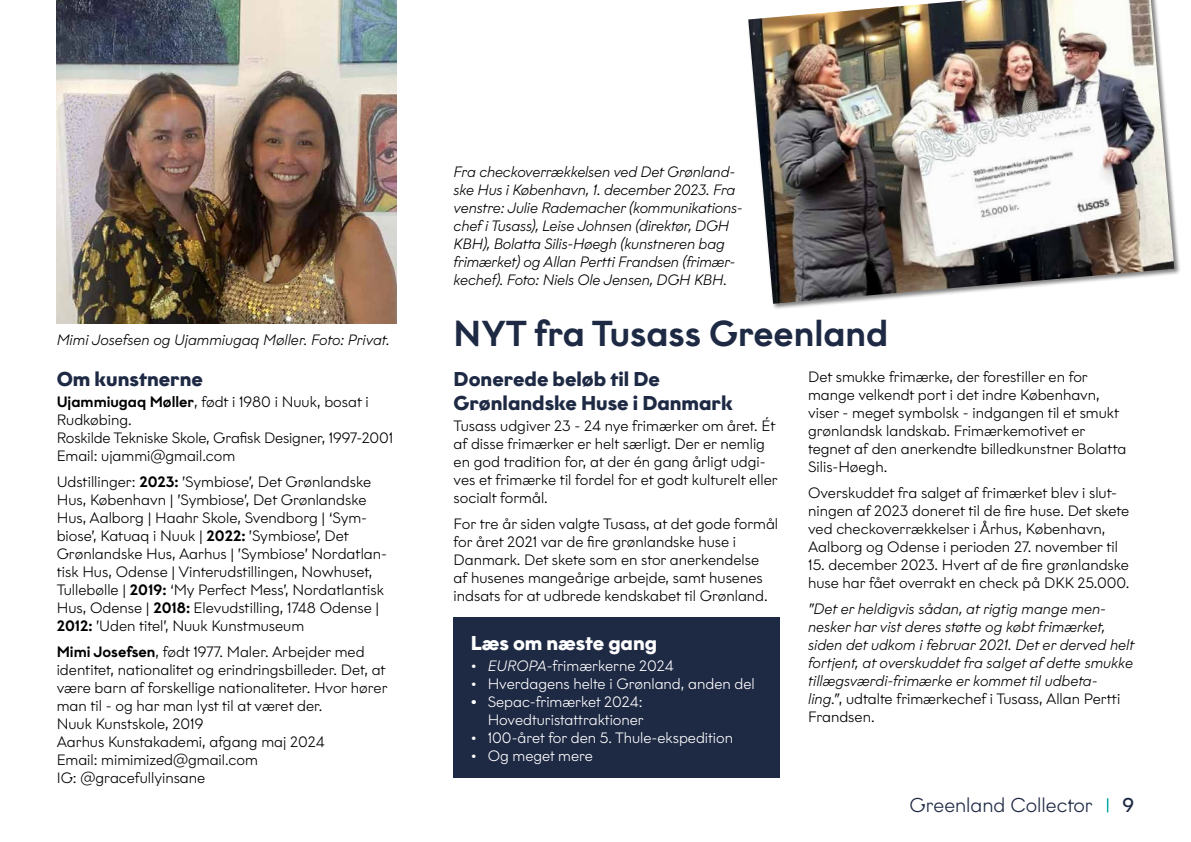
<style>
.page{position:relative;width:1191px;height:842px;background:#fff}
.page>*{position:absolute;margin:0;border:0;box-sizing:border-box;transform-origin:0 0}
.t1{font:500 36px "Graphit";color:#1e2944}
.t2{font:700 20px/24px "Graphit";color:#1e2944}
.t3{font:300 20px "Graphit";color:#1e2944}
.t4{font:700 20px "Graphit";color:#fff}
.t5{font:20px "Graphit";color:#1e2944}
.t6{font:300 15px/18px "Graphit";color:#000}
.t7{font:italic 300 15px/18px "Graphit";letter-spacing:-.01em;color:#000}
.t8{font:300 15px/18px "Graphit";color:#fff;text-align:right}
.s1{font-weight:500}
.s2{font-style:italic}
.s3{font-style:normal}
</style>
<div class="page">
<svg style="left:1106px;top:798px;width:2px;height:14px"></svg>
<img style="left:57px;top:0;width:340px;height:324px">
<div style="left:453px;top:617px;width:326px;height:161px;background:#1e2944"></div>
<div style="left:747px;top:0;width:434px;height:311px;background:#000;opacity:.5"></div>
<img style="left:748px;top:0;width:426px;height:304px">
<p class="t7" style="left:57px;top:330px;width:334px">Mimi Josefsen og Ujammiugaq Møller. Foto: Privat.</p>
<h2 class="t2" style="left:57px;top:366px;width:148px">Om kunstnerne</h2>
<p class="t6" style="left:57px;top:392px;width:338px"><span class="s1">Ujammiugaq Møller</span>, født i 1980 i Nuuk, bosat i Rudkøbing.<br>Roskilde Tekniske Skole, Grafisk Designer, 1997-2001<br>Email: ujammi@gmail.com</p>
<p class="t6" style="left:57px;top:472px;width:332px">Udstillinger: <span class="s1">2023:</span> ’Symbiose’, Det Grønlandske Hus, København | ’Symbiose’, Det Grønlandske Hus, Aalborg | Haahr Skole, Svendborg | ‘Sym&shy;biose’, Katuaq i Nuuk | <span class="s1">2022:</span> ’Symbiose’, Det Grønlandske Hus, Aarhus | ’Symbiose’ Nordatlan&shy;tisk Hus, Odense | Vinterudstillingen, Nowhuset, Tullebølle | <span class="s1">2019:</span> ‘My Perfect Mess’, Nordatlantisk Hus, Odense | <span class="s1">2018:</span> Elevudstilling, 1748 Odense | <span class="s1">2012:</span> ’Uden titel’, Nuuk Kunstmuseum</p>
<p class="t6" style="left:57px;top:642px;width:332px"><span class="s1">Mimi Josefsen</span>, født 1977. Maler. Arbejder med identitet, nationalitet og erindringsbilleder. Det, at være barn af forskellige nationaliteter. Hvor hører man til - og har man lyst til at været der.<br>Nuuk Kunstskole, 2019<br>Aarhus Kunstakademi, afgang maj 2024<br>Email: mimimized@gmail.com<br>IG: @gracefullyinsane</p>
<p class="t7" style="left:453px;top:162px;width:290px">Fra checkoverrækkelsen ved Det Grønland&shy;ske Hus i København, 1. december 2023. Fra venstre: Julie Rademacher (kommunikations&shy;chef i Tusass), Leise Johnsen (direktør, DGH KBH), Bolatta Silis-Høegh (kunstneren bag frimærket) og Allan Pertti Frandsen (frimær&shy;kechef). Foto: Niels Ole Jensen, DGH KBH.</p>
<h1 class="t1" style="left:453px;top:312px;width:436px">NYT fra Tusass Greenland</h1>
<h2 class="t2" style="left:453px;top:366px;width:280px">Donerede beløb til De<br>Grønlandske Huse i Danmark</h2>
<p class="t6" style="left:453px;top:416px;width:325px">Tusass udgiver 23 - 24 nye frimærker om året. Ét af disse frimærker er helt særligt. Der er nemlig en god tradition for, at der én gang årligt udgi&shy;ves et frimærke til fordel for et godt kulturelt eller socialt formål.</p>
<p class="t6" style="left:453px;top:514px;width:326px">For tre år siden valgte Tusass, at det gode formål for året 2021 var de fire grønlandske huse i Danmark. Det skete som en stor anerkendelse<br>af husenes mangeårige arbejde, samt husenes indsats for at udbrede kendskabet til Grønland.</p>
<h2 class="t4" style="left:470px;top:631px;width:188px">Læs om næste gang</h2>
<p class="t8" style="left:470px;top:656px;width:205px">• <span class="s2">EUROPA</span>-frimærkerne 2024</p>
<p class="t8" style="left:470px;top:674px;width:286px">• Hverdagens helte i Grønland, anden del</p>
<p class="t8" style="left:470px;top:692px;width:175px"><span class="s1">•</span> Sepac-frimærket 2024:<br>Hovedturistattraktioner</p>
<p class="t8" style="left:470px;top:728px;width:264px">• 100-året for den 5. Thule-ekspedition</p>
<p class="t8" style="left:470px;top:746px;width:124px">• Og meget mere</p>
<p class="t6" style="left:808px;top:368px;width:320px">Det smukke frimærke, der forestiller en for mange velkendt port i det indre København, viser - meget symbolsk - indgangen til et smukt grønlandsk landskab. Frimærkemotivet er tegnet af den anerkendte billedkunstner Bolatta Silis-Høegh.</p>
<p class="t6" style="left:808px;top:483px;width:323px">Overskuddet fra salget af frimærket blev i slut&shy;ningen af 2023 doneret til de fire huse. Det skete ved checkoverrækkelser i Århus, København, Aalborg og Odense i perioden 27. november til</p>
<p class="t6" style="left:808px;top:555px;width:323px">15. december 2023. Hvert af de fire grønlandske huse har fået overrakt en check på DKK 25.000.</p>
<p class="t7" style="left:808px;top:599px;width:328px">”Det er heldigvis sådan, at rigtig mange men&shy;nesker har vist deres støtte og købt frimærket, siden det udkom i februar 2021. Det er derved helt fortjent, at overskuddet fra salget af dette smukke tillægsværdi-frimærke er kommet til udbeta&shy;ling.”<span class="s3">, udtalte frimærkechef i Tusass, Allan Pertti Frandsen.</span></p>
<h2 class="t3" style="left:909px;top:793px;width:185px">Greenland Collector</h2>
<h2 class="t5" style="left:1122px;top:793px;width:13px">9</h2>
</div>
